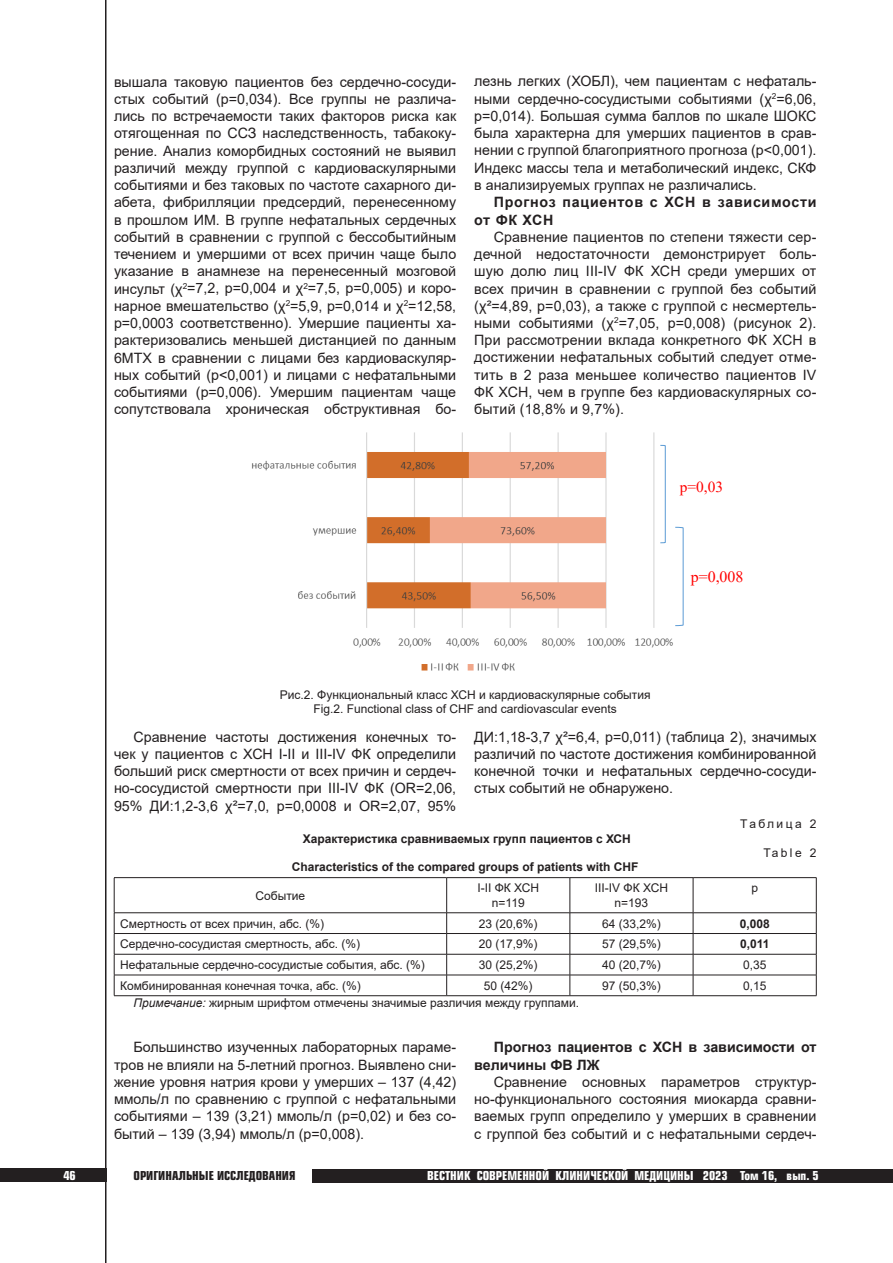
<style>
.page{position:relative;width:893px;height:1263px;background:#fff}
.page>*{position:absolute;margin:0;border:0;box-sizing:border-box;transform-origin:0 0}
.t1{font:15.9px "Times New Roman";color:#f00}
.t2{font:15.3px "Times New Roman";color:#f00}
.t3{font:14.25px/17.2px "Arial";color:#231f20;text-align:justify}
.t4{font:700 14.25px/17.2px "Arial";color:#231f20}
.t5{font:700 14.25px/17.2px "Arial";letter-spacing:.05em;color:#231f20}
.t6{font:12px/14.4px "Arial";color:#231f20;text-align:center}
.t7{font:700 12px "Arial";color:#231f20}
.t8{font:700 12px "Europe Cond";color:#fff}
.t9{font:700 12px "Europe Cond";color:#231f20}
.t10{font:12px "Arial";letter-spacing:.2em;color:#231f20}
.s1{font-style:italic}
</style>
<div class="page">
<div style="left:313px;top:1169px;width:580px;height:13px;background:#231f20"></div>
<div style="left:0;top:1168px;width:106px;height:14px;background:#231f20"></div>
<hr style="left:105px;top:0;width:1px;height:1263px;background:#231f20">
<img style="left:252px;top:432px;width:428px;height:239px">
<hr style="left:570px;top:933px;width:123px;height:1px;background:#231f20">
<hr style="left:693px;top:933px;width:123px;height:1px;background:#231f20">
<hr style="left:447px;top:954px;width:123px;height:1px;background:#231f20">
<hr style="left:570px;top:954px;width:123px;height:1px;background:#231f20">
<hr style="left:693px;top:954px;width:123px;height:1px;background:#231f20">
<hr style="left:447px;top:975px;width:123px;height:1px;background:#231f20">
<hr style="left:570px;top:975px;width:123px;height:1px;background:#231f20">
<hr style="left:693px;top:975px;width:123px;height:1px;background:#231f20">
<svg style="left:693px;top:913px;width:1px;height:82px"></svg>
<hr style="left:114px;top:912px;width:333px;height:1px;background:#231f20">
<hr style="left:447px;top:912px;width:123px;height:1px;background:#231f20">
<hr style="left:693px;top:878px;width:1px;height:34px;background:#231f20">
<hr style="left:114px;top:954px;width:333px;height:1px;background:#231f20">
<hr style="left:570px;top:912px;width:123px;height:1px;background:#231f20">
<hr style="left:693px;top:912px;width:123px;height:1px;background:#231f20">
<hr style="left:570px;top:878px;width:1px;height:34px;background:#231f20">
<svg style="left:570px;top:913px;width:1px;height:82px"></svg>
<hr style="left:447px;top:933px;width:123px;height:1px;background:#231f20">
<hr style="left:114px;top:975px;width:333px;height:1px;background:#231f20">
<hr style="left:446px;top:878px;width:1px;height:34px;background:#231f20">
<svg style="left:446px;top:913px;width:1px;height:82px"></svg>
<hr style="left:114px;top:933px;width:333px;height:1px;background:#231f20">
<hr style="left:114px;top:877px;width:333px;height:1px;background:#231f20">
<hr style="left:114px;top:878px;width:1px;height:34px;background:#231f20">
<hr style="left:447px;top:877px;width:123px;height:1px;background:#231f20">
<hr style="left:570px;top:877px;width:123px;height:1px;background:#231f20">
<hr style="left:693px;top:877px;width:123px;height:1px;background:#231f20">
<hr style="left:816px;top:878px;width:1px;height:34px;background:#231f20">
<svg style="left:114px;top:913px;width:1px;height:82px"></svg>
<svg style="left:816px;top:913px;width:1px;height:82px"></svg>
<hr style="left:114px;top:995px;width:333px;height:1px;background:#231f20">
<hr style="left:447px;top:995px;width:123px;height:1px;background:#231f20">
<hr style="left:570px;top:995px;width:123px;height:1px;background:#231f20">
<hr style="left:693px;top:995px;width:123px;height:1px;background:#231f20">
<svg style="left:673px;top:471px;width:7px;height:33px"></svg>
<svg style="left:660px;top:445px;width:6px;height:98px"></svg>
<svg style="left:675px;top:527px;width:9px;height:99px"></svg>
<p class="t3" style="left:114px;top:73px;width:344px">вышала таковую пациентов без сердечно-сосуди&shy;стых событий (р=0,034). Все группы не различа&shy;лись по встречаемости таких факторов риска как отягощенная по ССЗ наследственность, табакоку&shy;рение. Анализ коморбидных состояний не выявил различий между группой с кардиоваскулярными событиями и без таковых по частоте сахарного ди&shy;абета, фибрилляции предсердий, перенесенному в прошлом ИМ. В группе нефатальных сердечных событий в сравнении с группой с бессобытийным течением и умершими от всех причин чаще было указание в анамнезе на перенесенный мозговой инсульт (χ<sup>2</sup>=7,2, р=0,004 и χ<sup>2</sup>=7,5, р=0,005) и коро&shy;нарное вмешательство (χ<sup>2</sup>=5,9, р=0,014 и χ<sup>2</sup>=12,58, р=0,0003 соответственно). Умершие пациенты ха&shy;рактеризовались меньшей дистанцией по данным 6МТХ в сравнении с лицами без кардиоваскуляр&shy;ных событий (р&lt;0,001) и лицами с нефатальными событиями (р=0,006). Умершим пациентам чаще сопутствовала хроническая обструктивная бо-</p>
<p class="t3" style="left:474px;top:73px;width:344px">лезнь легких (ХОБЛ), чем пациентам с нефаталь&shy;ными сердечно-сосудистыми событиями (χ<sup>2</sup>=6,06, р=0,014). Большая сумма баллов по шкале ШОКС была характерна для умерших пациентов в срав&shy;нении с группой благоприятного прогноза (р&lt;0,001).<br>Индекс массы тела и метаболический индекс, СКФ в анализируемых группах не различались.</p>
<p class="t5" style="left:474px;top:194px;width:344px;text-indent:19px">Прогноз пациентов с ХСН в зависимости от ФК ХСН</p>
<p class="t3" style="left:474px;top:228px;width:344px;text-indent:20px">Сравнение пациентов по степени тяжести сер&shy;дечной недостаточности демонстрирует боль&shy;шую долю лиц III-IV ФК ХСН среди умерших от всех причин в сравнении с группой без событий (χ²=4,89, р=0,03), а также c группой с несмертель&shy;ными событиями (χ<sup>2</sup>=7,05, р=0,008) (рисунок 2).<br>При рассмотрении вклада конкретного ФК ХСН в достижении нефатальных событий следует отме&shy;тить в 2 раза меньшее количество пациентов IV ФК ХСН, чем в группе без кардиоваскулярных со&shy;бытий (18,8% и 9,7%).</p>
<p class="t2" style="left:680px;top:476px;width:45px">р=0,03</p>
<p class="t1" style="left:691px;top:566px;width:54px">р=0,008</p>
<p class="t6" style="left:280px;top:687px;width:372px">Рис.2. Функциональный класс ХСН и кардиоваскулярные события<br>Fig.2. Functional class of CHF and cardiovascular events</p>
<p class="t3" style="left:114px;top:728px;width:344px;text-indent:19px">Сравнение частоты достижения конечных то&shy;чек у пациентов с ХСН I-II и III-IV ФК определили больший риск смертности от всех причин и сердеч&shy;но-сосудистой смертности при III-IV ФК (OR=2,06, 95% ДИ:1,2-3,6 χ²=7,0, р=0,0008 и OR=2,07, 95%</p>
<p class="t3" style="left:474px;top:728px;width:344px">ДИ:1,18-3,7 χ²=6,4, р=0,011) (таблица 2), значимых различий по частоте достижения комбинированной конечной точки и нефатальных сердечно-сосуди&shy;стых событий не обнаружено.</p>
<p class="t7" style="left:303px;top:830px;width:330px">Характеристика сравниваемых групп пациентов с ХСН</p>
<p class="t10" style="left:740px;top:816px;width:78px">Таблица 2</p>
<p class="t6" style="left:763px;top:845px;width:55px">Table 2</p>
<p class="t7" style="left:292px;top:859px;width:348px">Characteristics of the compared groups of patients with CHF</p>
<p class="t6" style="left:256px;top:888px;width:51px">Событие</p>
<p class="t6" style="left:477px;top:881px;width:63px">I-II ФК ХСН n=119</p>
<p class="t6" style="left:595px;top:881px;width:75px">III-IV ФК ХСН n=193</p>
<p class="t6" style="left:751px;top:881px;width:8px">р</p>
<p class="t6" style="left:120px;top:916px;width:205px">Смертность от всех причин, абс. (%)</p>
<p class="t6" style="left:479px;top:916px;width:60px">23 (20,6%)</p>
<p class="t6" style="left:602px;top:916px;width:60px">64 (33,2%)</p>
<p class="t7" style="left:740px;top:915px;width:32px">0,008</p>
<p class="t6" style="left:120px;top:937px;width:241px">Сердечно-сосудистая смертность, абс. (%)</p>
<p class="t6" style="left:479px;top:937px;width:60px">20 (17,9%)</p>
<p class="t6" style="left:602px;top:937px;width:60px">57 (29,5%)</p>
<p class="t7" style="left:740px;top:935px;width:31px">0,011</p>
<p class="t6" style="left:120px;top:957px;width:306px">Нефатальные сердечно-сосудистые события, абс. (%)</p>
<p class="t6" style="left:479px;top:957px;width:60px">30 (25,2%)</p>
<p class="t6" style="left:602px;top:957px;width:60px">40 (20,7%)</p>
<p class="t6" style="left:743px;top:957px;width:25px">0,35</p>
<p class="t6" style="left:120px;top:978px;width:242px">Комбинированная конечная точка, абс. (%)</p>
<p class="t6" style="left:484px;top:978px;width:50px">50 (42%)</p>
<p class="t6" style="left:602px;top:978px;width:60px">97 (50,3%)</p>
<p class="t6" style="left:743px;top:978px;width:25px">0,15</p>
<p class="t6" style="left:133px;top:995px;width:447px"><span class="s1">Примечание:</span> жирным шрифтом отмечены значимые различия между группами.</p>
<p class="t3" style="left:114px;top:1039px;width:344px;text-indent:19px">Большинство изученных лабораторных параме&shy;тров не влияли на 5-летний прогноз. Выявлено сни&shy;жение уровня натрия крови у умерших – 137 (4,42) ммоль/л по сравнению с группой с нефатальными событиями – 139 (3,21) ммоль/л (р=0,02) и без со&shy;бытий – 139 (3,94) ммоль/л (р=0,008).</p>
<p class="t4" style="left:474px;top:1039px;width:344px;text-indent:19px">Прогноз пациентов с ХСН в зависимости от величины ФВ ЛЖ</p>
<p class="t3" style="left:474px;top:1073px;width:344px;text-indent:19px">Сравнение основных параметров структур&shy;но-функционального состояния миокарда сравни&shy;ваемых групп определило у умерших в сравнении с группой без событий и с нефатальными сердеч-</p>
<p class="t8" style="left:63px;top:1168px;width:14px">46</p>
<p class="t9" style="left:134px;top:1167px;width:163px">ОРИГИНАЛЬНЫЕ ИССЛЕДОВАНИЯ</p>
<p class="t8" style="left:427px;top:1168px;width:393px">ВЕСТНИК СОВРЕМЕННОЙ КЛИНИЧЕСКОЙ МЕДИЦИНЫ 2023 Том 16, вып. 5</p>
</div>
